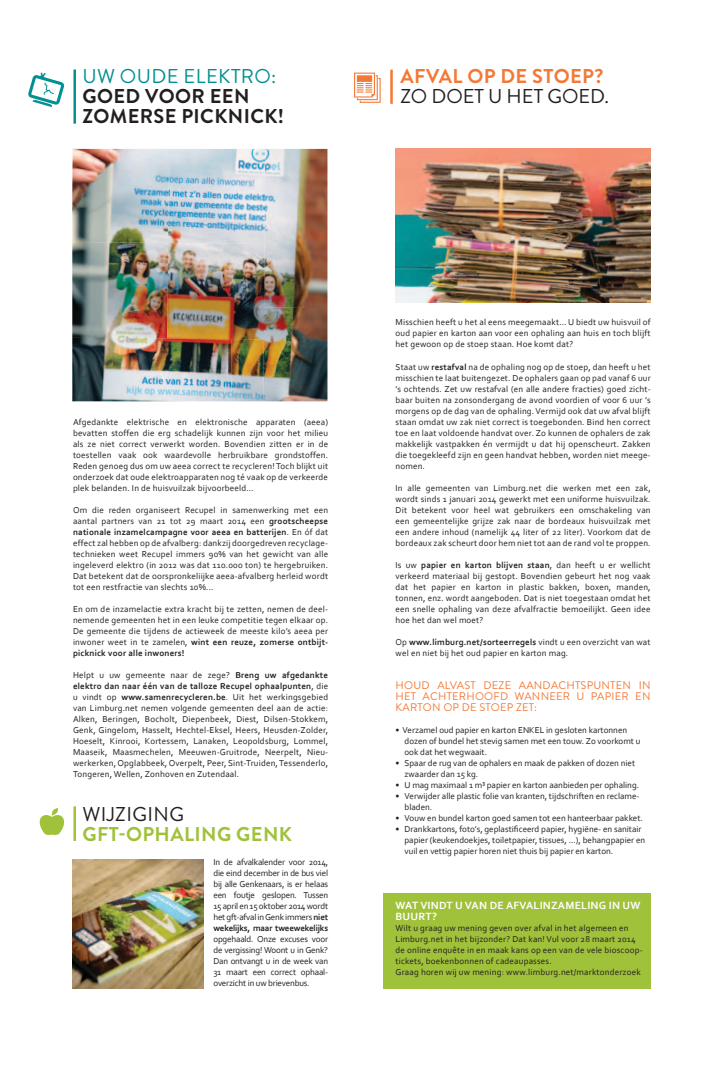
<style>
.page{position:relative;width:723px;height:1092px;background:#fff}
.page>*{position:absolute;margin:0;border:0;box-sizing:border-box;transform-origin:0 0}
.t1{font:700 20px/20px "Brandon Grotesque";letter-spacing:.02em;color:#231f20}
.t2{font:700 20px "Brandon Grotesque";letter-spacing:.02em;color:#a0c13a}
.t3{font:700 20px "Brandon Grotesque";letter-spacing:.02em;color:#f47836}
.t4{font:20px "Brandon Grotesque";color:#231f20}
.t5{font:20px "Brandon Grotesque";letter-spacing:.02em;color:#009192}
.t6{font:20px "Brandon Grotesque";letter-spacing:.02em;color:#231f20}
.t7{font:11px/11px "Brandon Grotesque";letter-spacing:.02em;color:#f47836;text-align:justify}
.t8{font:700 11px/11px "Corbel";letter-spacing:.02em;color:#fff}
.t9{font:9px/11px "Corbel";letter-spacing:.02em;color:#231f20;text-align:justify}
.t10{font:9px/11px "Corbel";color:#231f20}
.s1{font-weight:700}
</style>
<div class="page">
<div style="left:383px;top:893px;width:268px;height:95px;background:#a0c13a"></div>
<img style="left:73px;top:859px;width:130px;height:129px">
<svg style="left:39px;top:808px;width:26px;height:27px"></svg>
<img style="left:72px;top:149px;width:191px;height:93px">
<img style="left:263px;top:149px;width:64px;height:252px">
<img style="left:72px;top:242px;width:193px;height:97px">
<img style="left:72px;top:337px;width:160px;height:64px">
<img style="left:231px;top:339px;width:33px;height:62px">
<img style="left:395px;top:149px;width:256px;height:153px">
<svg style="left:354px;top:73px;width:27px;height:30px"></svg>
<svg style="left:28px;top:73px;width:36px;height:34px"></svg>
<hr style="left:390px;top:70px;width:3px;height:34px;background:#f47836">
<hr style="left:73px;top:69px;width:3px;height:55px;background:#009192">
<hr style="left:73px;top:806px;width:3px;height:34px;background:#a0c13a">
<h1 class="t5" style="left:82px;top:63px;width:195px">UW OUDE ELEKTRO:</h1>
<h1 class="t1" style="left:82px;top:87px;width:203px">GOED VOOR EEN<br>ZOMERSE PICKNICK!</h1>
<h1 class="t3" style="left:400px;top:62px;width:204px">AFVAL OP DE STOEP?</h1>
<h1 class="t4" style="left:400px;top:83px;width:210px">ZO DOET U HET GOED.</h1>
<p class="t9" style="left:73px;top:416px;width:257px">Afgedankte elektrische en elektronische apparaten (aeea) bevatten stoffen die erg schadelijk kunnen zijn voor het milieu als ze niet correct verwerkt worden. Bovendien zitten er in de toestellen vaak ook waardevolle herbruikbare grondstoffen.<br>Reden genoeg dus om uw aeea correct te recycleren! Toch blijkt uit onderzoek dat oude elektroapparaten nog té vaak op de verkeerde plek belanden. In de huisvuilzak bijvoorbeeld…</p>
<p class="t9" style="left:73px;top:504px;width:257px">Om die reden organiseert Recupel in samenwerking met een aantal partners van 21 tot 29 maart 2014 een <span class="s1">grootscheepse nationale inzamelcampagne voor aeea en batterijen</span>. En óf dat effect zal hebben op de afvalberg: dankzij doorgedreven recyclage&shy;technieken weet Recupel immers 90% van het gewicht van alle ingeleverd elektro (in 2012 was dat 110.000 ton) te hergebruiken.<br>Dat betekent dat de oorspronkeliijke aeea-afvalberg herleid wordt tot een restfractie van slechts 10%...</p>
<p class="t9" style="left:73px;top:603px;width:257px">En om de inzamelactie extra kracht bij te zetten, nemen de deel&shy;nemende gemeenten het in een leuke competitie tegen elkaar op.<br>De gemeente die tijdens de actieweek de meeste kilo’s aeea per inwoner weet in te zamelen, <span class="s1">wint een reuze, zomerse ontbijt&shy;picknick voor alle inwoners!</span></p>
<p class="t9" style="left:73px;top:669px;width:257px">Helpt u uw gemeente naar de zege? <span class="s1">Breng uw afgedankte elektro dan naar één van de talloze Recupel ophaalpunten</span>, die u vindt op <span class="s1">www.samenrecycleren.be</span>. Uit het werkingsgebied van Limburg.net nemen volgende gemeenten deel aan de actie:<br>Alken, Beringen, Bocholt, Diepenbeek, Diest, Dilsen-Stokkem, Genk, Gingelom, Hasselt, Hechtel-Eksel, Heers, Heusden-Zolder, Hoeselt, Kinrooi, Kortessem, Lanaken, Leopoldsburg, Lommel, Maaseik, Maasmechelen, Meeuwen-Gruitrode, Neerpelt, Nieu&shy;werkerken, Opglabbeek, Overpelt, Peer, Sint-Truiden, Tessenderlo, Tongeren, Wellen, Zonhoven en Zutendaal.</p>
<h1 class="t6" style="left:82px;top:800px;width:103px">WIJZIGING</h1>
<h1 class="t2" style="left:82px;top:819px;width:211px">GFT-OPHALING GENK</h1>
<p class="t9" style="left:213px;top:856px;width:116px">In de afvalkalender voor 2014, die eind december in de bus viel bij alle Genkenaars, is er helaas een foutje geslopen. Tussen 15 april en 15 oktober 2014 wordt het gft-afval in Genk immers <span class="s1">niet wekelijks, maar twee wekelijks</span></p>
<p class="t9" style="left:213px;top:933px;width:116px">opgehaald. Onze excuses voor de vergissing! Woont u in Genk?<br>Dan ontvangt u in de week van 31 maart een correct ophaal&shy;overzicht in uw brievenbus.</p>
<p class="t9" style="left:395px;top:317px;width:257px">Misschien heeft u het al eens meegemaakt… U biedt uw huisvuil of oud papier en karton aan voor een ophaling aan huis en toch blijft het gewoon op de stoep staan. Hoe komt dat?</p>
<p class="t9" style="left:395px;top:361px;width:257px">Staat uw <span class="s1">restafval</span> na de ophaling nog op de stoep, dan heeft u het misschien te laat buitengezet. De ophalers gaan op pad vanaf 6 uur ’s ochtends. Zet uw restafval (en alle andere fracties) goed zicht&shy;baar buiten na zonsondergang de avond voordien of voor 6 uur ’s morgens op de dag van de ophaling. Vermijd ook dat uw afval blijft staan omdat uw zak niet correct is toe gebonden. Bind hen correct toe en laat voldoende handvat over. Zo kunnen de ophalers de zak makkelijk vastpakken én vermijdt u dat hij openscheurt. Zakken die toegekleefd zijn en geen handvat hebben, worden niet meege&shy;nomen.</p>
<p class="t9" style="left:395px;top:482px;width:257px">In alle gemeenten van Limburg.net die werken met een zak, wordt sinds 1 januari 2014 gewerkt met een uniforme huisvuilzak.<br>Dit betekent voor heel wat gebruikers een omschakeling van een gemeentelijke grijze zak naar de bordeaux huisvuilzak met een andere inhoud (namelijk 44 liter of 22 liter). Voorkom dat de bordeaux zak scheurt door hem niet tot aan de rand vol te proppen.</p>
<p class="t9" style="left:395px;top:559px;width:257px">Is uw <span class="s1">papier en karton blijven staan</span>, dan heeft u er wellicht verkeerd materiaal bij gestopt. Bovendien gebeurt het nog vaak dat het papier en karton in plastic bakken, boxen, manden, tonnen, enz. wordt aangeboden. Dat is niet toegestaan omdat het een snelle ophaling van deze afvalfractie bemoeilijkt. Geen idee hoe het dan wel moet?</p>
<p class="t9" style="left:395px;top:636px;width:257px">Op <span class="s1">www.limburg.net/sorteerregels</span> vindt u een overzicht van wat wel en niet bij het oud papier en karton mag.</p>
<p class="t7" style="left:396px;top:679px;width:256px">HOUD ALVAST DEZE AANDACHTSPUNTEN IN HET ACHTERHOOFD WANNEER U PAPIER EN KARTON OP DE STOEP ZET:</p>
<p class="t10" style="left:404px;top:724px;width:237px;text-indent:-9px">• Verzamel oud papier en karton ENKEL in gesloten kartonnen dozen of bundel het stevig samen met een touw. Zo voorkomt u ook dat het wegwaait.</p>
<p class="t10" style="left:404px;top:757px;width:232px;text-indent:-9px">• Spaar de rug van de ophalers en maak de pakken of dozen niet zwaarder dan 15 kg.</p>
<p class="t10" style="left:395px;top:779px;width:245px">• U mag maximaal 1 m³ papier en karton aanbieden per ophaling.</p>
<p class="t10" style="left:404px;top:790px;width:237px;text-indent:-9px">• Verwijder alle plastic folie van kranten, tijdschriften en reclame&shy;bladen.</p>
<p class="t10" style="left:395px;top:812px;width:249px">• Vouw en bundel karton goed samen tot een hanteerbaar pakket.</p>
<p class="t10" style="left:404px;top:823px;width:242px;text-indent:-9px">• Drankkartons, foto’s, geplastificeerd papier, hygiëne- en sanitair papier (keukendoekjes, toiletpapier, tissues, …), behangpapier en vuil en vettig papier horen niet thuis bij papier en karton.</p>
<p class="t8" style="left:395px;top:899px;width:246px">WAT VINDT U VAN DE AFVALINZAMELING IN UW<br>BUURT?</p>
<p class="t9" style="left:395px;top:922px;width:249px;text-align:left">Wilt u graag uw mening geven over afval in het algemeen en Limburg.net in het bijzonder? Dat kan! Vul voor 28 maart 2014 de online enquête in en maak kans op een van de vele bioscoop&shy;tickets, boekenbonnen of cadeaupasses.<br>Graag horen wij uw mening: www.limburg.net/marktonderzoek</p>
</div>
